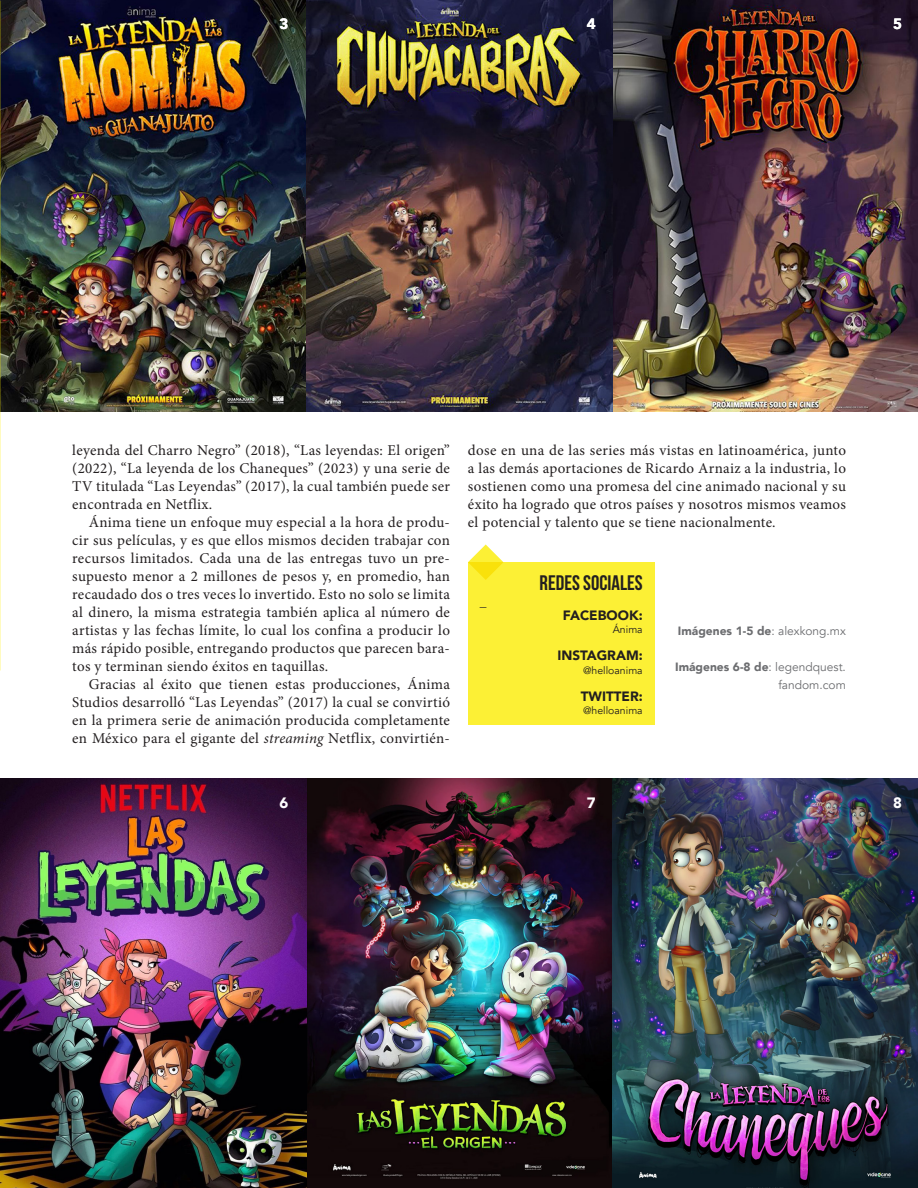
<style>
.page{position:relative;width:918px;height:1188px;background:#fff}
.page>*{position:absolute;margin:0;border:0;box-sizing:border-box;transform-origin:0 0}
.t1{font:700 21px "Bebas Neue";color:#231f20}
.t2{font:15px/18px "Minion Pro";letter-spacing:.02em;color:#231f20;text-align:justify}
.t3{font:900 15px "Avenir";color:#fff}
.t4{font:900 13.5px "Avenir";color:#231f20}
.t5{font:12px/18px "Avenir";color:#6c6d70;text-align:right}
.t6{font:900 12px "Avenir";color:#6c6d70}
.t7{font:10.5px "Avenir";color:#231f20}
.s1{font-style:italic}
.s2{font-weight:400}
.s3{font-weight:900}
</style>
<div class="page">
<img style="left:1px;top:0;width:917px;height:411px">
<img style="left:0;top:778px;width:918px;height:410px">
<div style="left:468px;top:562px;width:187px;height:162px;background:#fcf035"></div>
<svg style="left:468px;top:545px;width:35px;height:35px"></svg>
<img style="left:0;top:0;width:1px;height:670px">
<p class="t3" style="left:280px;top:11px;width:10px">3</p>
<p class="t3" style="left:587px;top:11px;width:10px">4</p>
<p class="t3" style="left:893px;top:11px;width:10px">5</p>
<p class="t2" style="left:72px;top:441px;width:379px">leyenda del Charro Negro” (2018), “Las leyendas: El origen” (2022), “La leyenda de los Chaneques” (2023) y una serie de TV titulada “Las Leyendas” (2017), la cual también puede ser encontrada en Netflix.</p>
<p class="t2" style="left:72px;top:513px;width:379px;text-indent:16px">Ánima tiene un enfoque muy especial a la hora de produ&shy;cir sus películas, y es que ellos mismos deciden trabajar con recursos limitados. Cada una de las entregas tuvo un pre&shy;supuesto menor a 2 millones de pesos y, en promedio, han recaudado dos o tres veces lo invertido. Esto no solo se limita al dinero, la misma estrategia también aplica al número de artistas y las fechas límite, lo cual los confina a producir lo más rápido posible, entregando productos que parecen bara&shy;tos y terminan siendo éxitos en taquillas.</p>
<p class="t2" style="left:72px;top:675px;width:379px;text-indent:16px">Gracias al éxito que tienen estas producciones, Ánima Studios desarrolló “Las Leyendas” (2017) la cual se convirtió en la primera serie de animación producida completamente en México para el gigante del <span class="s1">streaming</span> Netflix, convirtién-</p>
<p class="t2" style="left:468px;top:441px;width:380px">dose en una de las series más vistas en latinoamérica, junto a las demás aportaciones de Ricardo Arnaiz a la industria, lo sostienen como una promesa del cine animado nacional y su éxito ha logrado que otros países y nosotros mismos veamos el potencial y talento que se tiene nacionalmente.</p>
<p class="t4" style="left:480px;top:590px;width:8px">_</p>
<p class="t1" style="left:540px;top:571px;width:105px">REDES SOCIALES</p>
<p class="t4" style="left:563px;top:603px;width:81px">FACEBOOK:</p>
<p class="t7" style="left:613px;top:623px;width:31px">Ánima</p>
<p class="t4" style="left:557px;top:644px;width:87px">INSTAGRAM:</p>
<p class="t7" style="left:583px;top:664px;width:61px">@helloanima</p>
<p class="t4" style="left:581px;top:684px;width:63px">TWITTER:</p>
<p class="t7" style="left:583px;top:704px;width:61px">@helloanima</p>
<p class="t6" style="left:678px;top:620px;width:170px">Imágenes 1-5 de<span class="s2">: alexkong.mx</span></p>
<p class="t5" style="left:675px;top:658px;width:172px"><span class="s3">Imágenes 6-8 de</span>: legendquest. fandom.com</p>
<p class="t3" style="left:280px;top:790px;width:10px">6</p>
<p class="t3" style="left:587px;top:790px;width:10px">7</p>
<p class="t3" style="left:893px;top:790px;width:10px">8</p>
</div>
